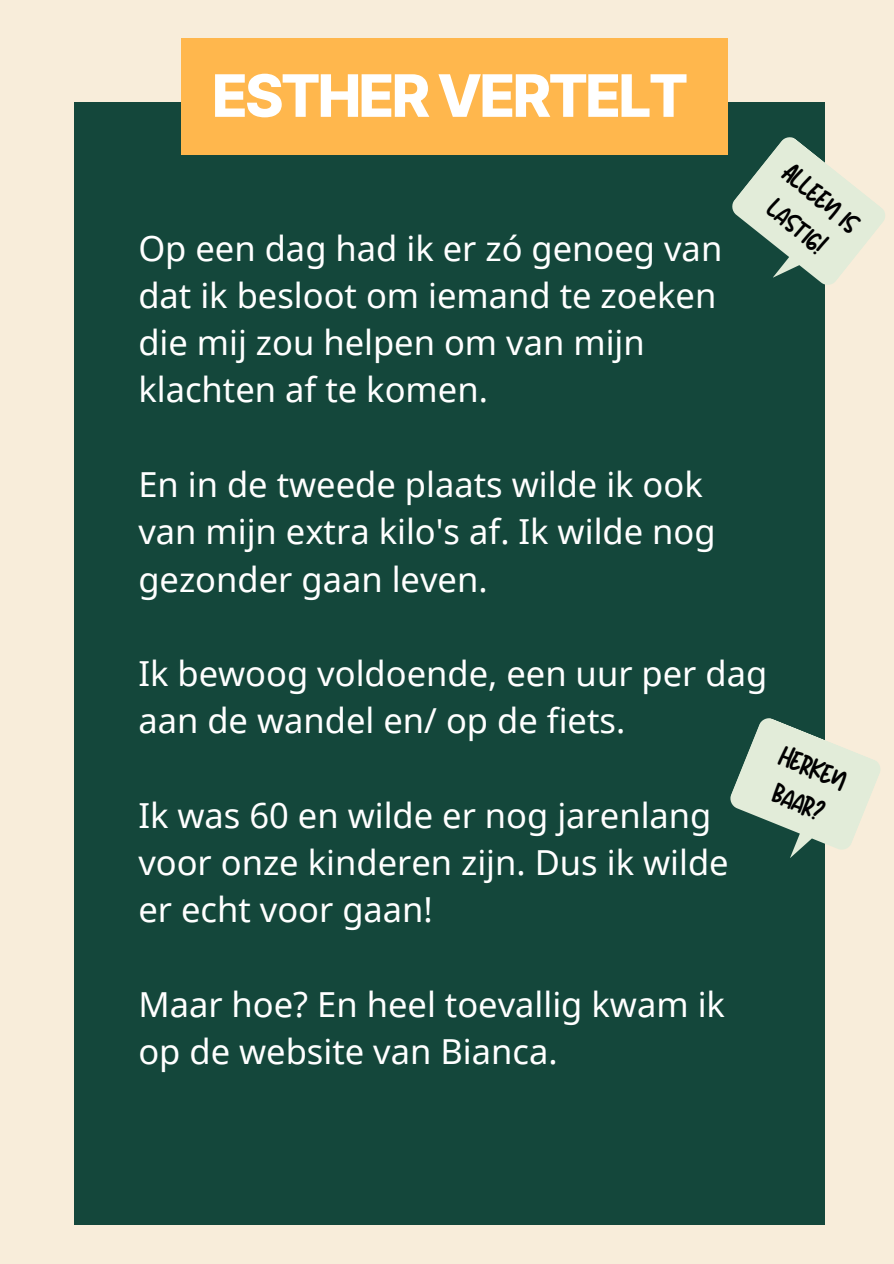
<style>
.page{position:relative;width:894px;height:1264px;background:#fff}
.page>*{position:absolute;margin:0;border:0;box-sizing:border-box;transform-origin:0 0}
.t1{font:800 58.5px "Inter";letter-spacing:-.05em;color:#fff}
.t2{font:34.5px/47.2px "Noto Sans";color:#fff}
.t3{font:26.7px/37.2px "New Sun Yandi Designs";color:#000;text-align:center}
</style>
<div class="page">
<div style="left:0;top:0;width:893px;height:1263px;background:#f8edda"></div>
<div style="left:75px;top:103px;width:749px;height:1121px;background:#14473b"></div>
<div style="left:181px;top:38px;width:546px;height:117px;background:#ffb74d"></div>
<svg style="left:727px;top:133px;width:158px;height:177px"></svg>
<svg style="left:730px;top:715px;width:151px;height:162px"></svg>
<h2 class="t1" style="left:212px;top:60px;width:478px">ESTHER VERTELT</h2>
<h1 class="t2" style="left:138px;top:223px;width:585px">Op een dag had ik er zó genoeg van dat ik besloot om iemand te zoeken die mij zou helpen om van mijn klachten af te komen.</h1>
<h2 class="t2" style="left:138px;top:460px;width:578px">En in de tweede plaats wilde ik ook van mijn extra kilo's af. Ik wilde nog gezonder gaan leven.</h2>
<p class="t3" style="left:796px;top:156px;width:92px;rotate:40deg">Alleen is lastig!</p>
<h2 class="t2" style="left:138px;top:649px;width:630px">Ik bewoog voldoende, een uur per dag aan de wandel en/ op de fiets.</h2>
<p class="t3" style="left:788px;top:739px;width:71px;rotate:24deg">Herken</p>
<p class="t3" style="left:781px;top:776px;width:54px;rotate:24deg">baar?</p>
<h2 class="t2" style="left:138px;top:790px;width:591px">Ik was 60 en wilde er nog jarenlang voor onze kinderen zijn. Dus ik wilde er echt voor gaan!</h2>
<h2 class="t2" style="left:138px;top:979px;width:588px">Maar hoe? En heel toevallig kwam ik op de website van Bianca.</h2>
</div>
